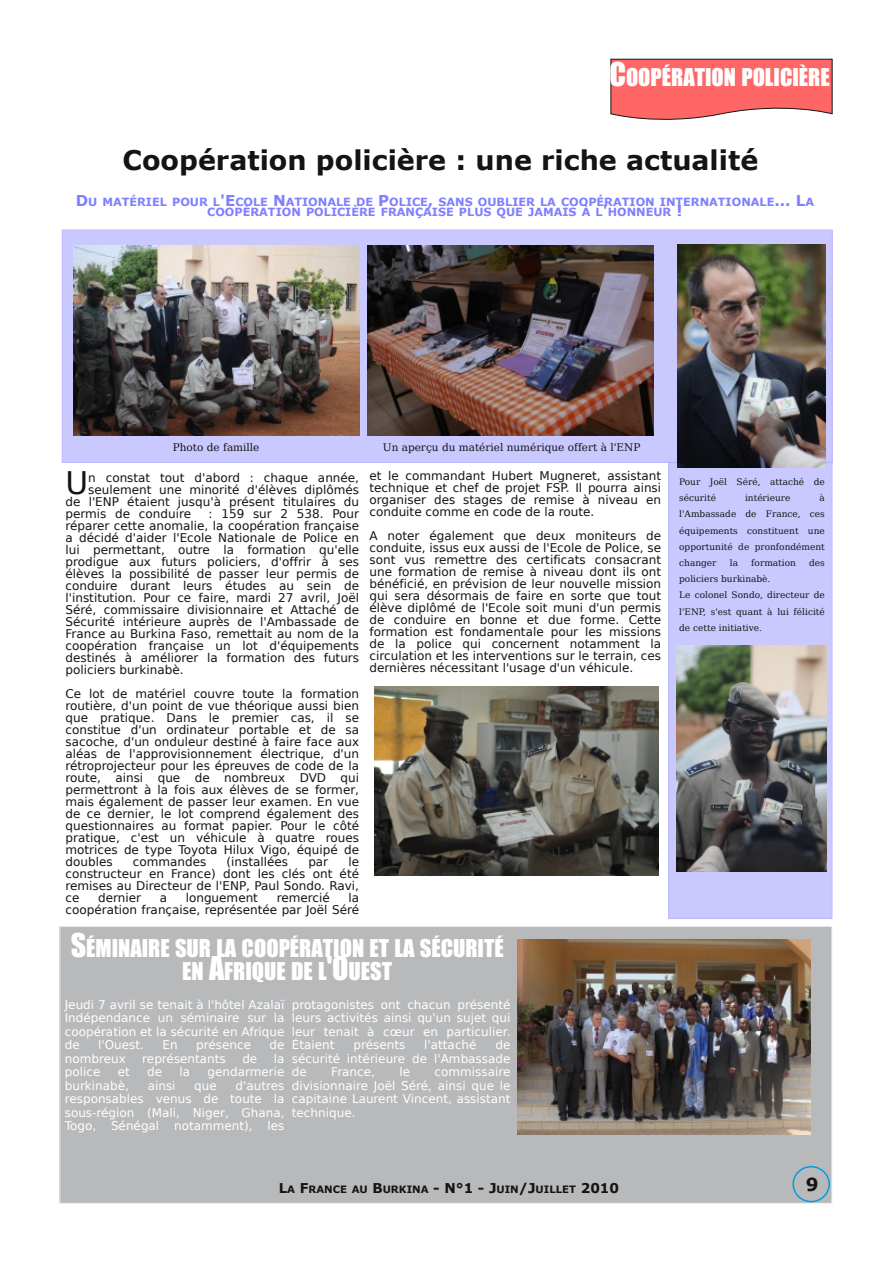
<style>
.page{position:relative;width:893px;height:1263px;background:#fff}
.page>*{position:absolute;margin:0;border:0;box-sizing:border-box;transform-origin:0 0}
.t1{font:31.2px "Bitstream Vera Sans";color:#161413}
.t2{font:700 27px "Verdana";color:#161413}
.t3{font:22.5px/22.5px "Impact";color:#fff;text-align:center}
.t4{font:700 18px "Verdana";color:#161413}
.t5{font:12px/12px "Bitstream Vera Sans";color:#161413;text-align:justify}
.t6{font:12px/13.5px "Bitstream Vera Sans";color:#fff;text-align:justify}
.t7{font:700 11.25px/10.5px "Verdana";color:#7f7fff;text-align:center}
.t8{font:10.5px "Bitstream Vera Serif";color:#161413}
.t9{font:700 10.2px "Verdana";color:#161413}
.t10{font:9px/16.2px "Bitstream Vera Serif";color:#161413}
.s1{font-size:30px}
.s2{font-size:15px}
.s3{font-size:13.5px}
</style>
<div class="page">
<svg style="left:610px;top:58px;width:223px;height:62px;background:#f57373"></svg>
<div style="left:62px;top:230px;width:770px;height:232px;background:#c9c9ff"></div>
<div style="left:669px;top:462px;width:163px;height:456px;background:#c9c9ff"></div>
<img style="left:73px;top:246px;width:286px;height:190px">
<img style="left:367px;top:246px;width:286px;height:190px">
<img style="left:677px;top:245px;width:148px;height:222px">
<img style="left:676px;top:645px;width:150px;height:226px">
<div style="left:60px;top:926px;width:772px;height:277px;background:#b8b9bb"></div>
<img style="left:517px;top:939px;width:293px;height:196px">
<img style="left:375px;top:686px;width:284px;height:189px">
<div style="left:792px;top:1166px;width:38px;height:36px;border:2px solid #009ee0;border-radius:50%"></div>
<h3 class="t3" style="left:609px;top:67px;width:222px"><span class="s1">C</span>OOPÉRATION POLICIÈRE</h3>
<h2 class="t2" style="left:123px;top:145px;width:637px">Coopération policière : une riche actualité</h2>
<p class="t7" style="left:76px;top:196px;width:740px"><span class="s2">D</span>U MATÉRIEL POUR L<span class="s2">'E</span>COLE <span class="s2">N</span>ATIONALE DE <span class="s2">P</span>OLICE<span class="s2">,</span> SANS OUBLIER LA COOPÉRATION INTERNATIONALE<span class="s2">... L</span>A<br>COOPÉRATION POLICIÈRE FRANÇAISE PLUS QUE JAMAIS À L<span class="s2">'</span>HONNEUR <span class="s2">!</span></p>
<p class="t8" style="left:173px;top:441px;width:88px">Photo de famille</p>
<p class="t8" style="left:383px;top:441px;width:259px">Un aperçu du matériel numérique offert à l'ENP</p>
<h1 class="t1" style="left:65px;top:465px;width:24px">U</h1>
<p class="t5" style="left:88px;top:472px;width:272px">n constat tout d'abord : chaque année,</p>
<p class="t5" style="left:88px;top:484px;width:272px">seulement une minorité d'élèves diplômés</p>
<p class="t5" style="left:65px;top:496px;width:295px">de l'ENP étaient jusqu'à présent titulaires du</p>
<p class="t5" style="left:65px;top:508px;width:127px">permis de conduire</p>
<p class="t5" style="left:65px;top:508px;width:295px;text-indent:143px">: 159 sur 2 538. Pour réparer cette anomalie, la coopération française a décidé d'aider l'Ecole Nationale de Police en lui permettant, outre la formation qu'elle prodigue aux futurs policiers, d'offrir à ses élèves la possibilité de passer leur permis de conduire durant leurs études au sein de l'institution. Pour ce faire, mardi 27 avril, Joël Séré, commissaire divisionnaire et Attaché de Sécurité intérieure auprès de l'Ambassade de France au Burkina Faso, remettait au nom de la coopération française un lot d'équipements destinés à améliorer la formation des futurs policiers burkinabè.</p>
<p class="t5" style="left:65px;top:688px;width:295px">Ce lot de matériel couvre toute la formation routière, d'un point de vue théorique aussi bien que pratique. Dans le premier cas, il se constitue d'un ordinateur portable et de sa sacoche, d'un onduleur destiné à faire face aux aléas de l'approvisionnement électrique, d'un rétroprojecteur pour les épreuves de code de la route, ainsi que de nombreux DVD qui permettront à la fois aux élèves de se former, mais également de passer leur examen. En vue de ce dernier, le lot comprend également des questionnaires au format papier. Pour le côté pratique, c'est un véhicule à quatre roues motrices de type Toyota Hilux Vigo, équipé de doubles</p>
<p class="t5" style="left:133px;top:856px;width:75px">commandes</p>
<p class="t5" style="left:227px;top:856px;width:63px">(installées</p>
<p class="t5" style="left:308px;top:856px;width:21px">par</p>
<p class="t5" style="left:65px;top:856px;width:295px;text-indent:283px">le constructeur en France) dont les clés ont été remises au Directeur de l'ENP, Paul Sondo. Ravi, ce</p>
<p class="t5" style="left:98px;top:892px;width:44px">dernier</p>
<p class="t5" style="left:160px;top:892px;width:9px">a</p>
<p class="t5" style="left:186px;top:892px;width:74px">longuement</p>
<p class="t5" style="left:277px;top:892px;width:55px">remercié</p>
<p class="t5" style="left:65px;top:892px;width:295px;text-align:right">la<br>coopération française, représentée par Joël Séré</p>
<p class="t5" style="left:369px;top:470px;width:293px">et le commandant Hubert Mugneret, assistant technique et chef de projet FSP. Il pourra ainsi organiser des stages de remise à niveau en conduite comme en code de la route.</p>
<p class="t5" style="left:369px;top:530px;width:293px">A noter également que deux moniteurs de conduite, issus eux aussi de l'Ecole de Police, se sont vus remettre des certificats consacrant une formation de remise à niveau dont ils ont bénéficié, en prévision de leur nouvelle mission qui sera désormais de faire en sorte que tout élève diplômé de l'Ecole soit muni d'un permis de conduire en bonne et due forme. Cette formation est fondamentale pour les missions de la police qui concernent notamment la circulation et les interventions sur le terrain, ces dernières nécessitant l'usage d'un véhicule.</p>
<h3 class="t3" style="left:71px;top:938px;width:435px"><span class="s1">S</span>ÉMINAIRE SUR LA COOPÉRATION ET LA SÉCURITÉ<br>EN <span class="s1">A</span>FRIQUE DE L<span class="s1">'O</span>UEST</h3>
<p class="t6" style="left:65px;top:998px;width:221px">Jeudi 7 avril se tenait à l'hôtel Azalaï Indépendance un séminaire sur la coopération et la sécurité en Afrique de</p>
<p class="t6" style="left:292px;top:998px;width:220px">protagonistes ont chacun présenté leurs activités ainsi qu'un sujet qui leur tenait à cœur en particulier.<br>Étaient</p>
<p class="t6" style="left:98px;top:1038px;width:47px">l'Ouest.</p>
<p class="t6" style="left:163px;top:1038px;width:17px">En</p>
<p class="t6" style="left:196px;top:1038px;width:56px">présence</p>
<p class="t6" style="left:270px;top:1038px;width:16px">de</p>
<p class="t6" style="left:65px;top:1052px;width:63px">nombreux</p>
<p class="t6" style="left:142px;top:1052px;width:85px">représentants</p>
<p class="t6" style="left:242px;top:1052px;width:16px">de</p>
<p class="t6" style="left:274px;top:1052px;width:12px">la</p>
<p class="t6" style="left:65px;top:1065px;width:37px">police</p>
<p class="t6" style="left:118px;top:1065px;width:14px">et</p>
<p class="t6" style="left:147px;top:1065px;width:16px">de</p>
<p class="t6" style="left:179px;top:1065px;width:12px">la</p>
<p class="t6" style="left:207px;top:1065px;width:79px">gendarmerie</p>
<p class="t6" style="left:65px;top:1079px;width:66px">burkinabè,</p>
<p class="t6" style="left:148px;top:1079px;width:29px">ainsi</p>
<p class="t6" style="left:194px;top:1079px;width:24px">que</p>
<p class="t6" style="left:353px;top:1038px;width:53px">présents</p>
<p class="t6" style="left:424px;top:1038px;width:54px">l'attaché</p>
<p class="t6" style="left:292px;top:1038px;width:220px;text-indent:204px">de sécurité intérieure de l'Ambassade de</p>
<p class="t6" style="left:292px;top:1065px;width:220px;text-indent:143px">commissaire divisionnaire Joël Séré, ainsi que le capitaine Laurent Vincent, assistant technique.</p>
<p class="t6" style="left:331px;top:1065px;width:45px">France,</p>
<p class="t6" style="left:399px;top:1065px;width:12px">le</p>
<p class="t6" style="left:65px;top:1079px;width:221px;text-indent:171px">d'autres responsables venus de toute la sous-région (Mali, Niger, Ghana, Togo, Sénégal notamment), les</p>
<p class="t10" style="left:679px;top:474px;width:147px">Pour Joël Séré, attaché de sécurité</p>
<p class="t10" style="left:745px;top:490px;width:47px">intérieure</p>
<p class="t10" style="left:679px;top:490px;width:147px;text-align:justify;text-indent:140px">à l'Ambassade de France, ces équipements constituent une opportunité de pronfondément changer</p>
<p class="t10" style="left:730px;top:555px;width:10px">la</p>
<p class="t10" style="left:751px;top:555px;width:46px">formation</p>
<p class="t10" style="left:809px;top:555px;width:17px">des</p>
<p class="t10" style="left:679px;top:571px;width:147px">policiers burkinabè.<br>Le colonel Sondo, directeur de l'ENP, s'est quant à lui félicité de cette initiative.</p>
<p class="t9" style="left:279px;top:1183px;width:342px"><span class="s3">L</span>A <span class="s3">F</span>RANCE AU <span class="s3">B</span>URKINA <span class="s3">- N°1 - J</span>UIN<span class="s3">/J</span>UILLET <span class="s3">2010</span></p>
<h3 class="t4" style="left:806px;top:1174px;width:14px">9</h3>
</div>
